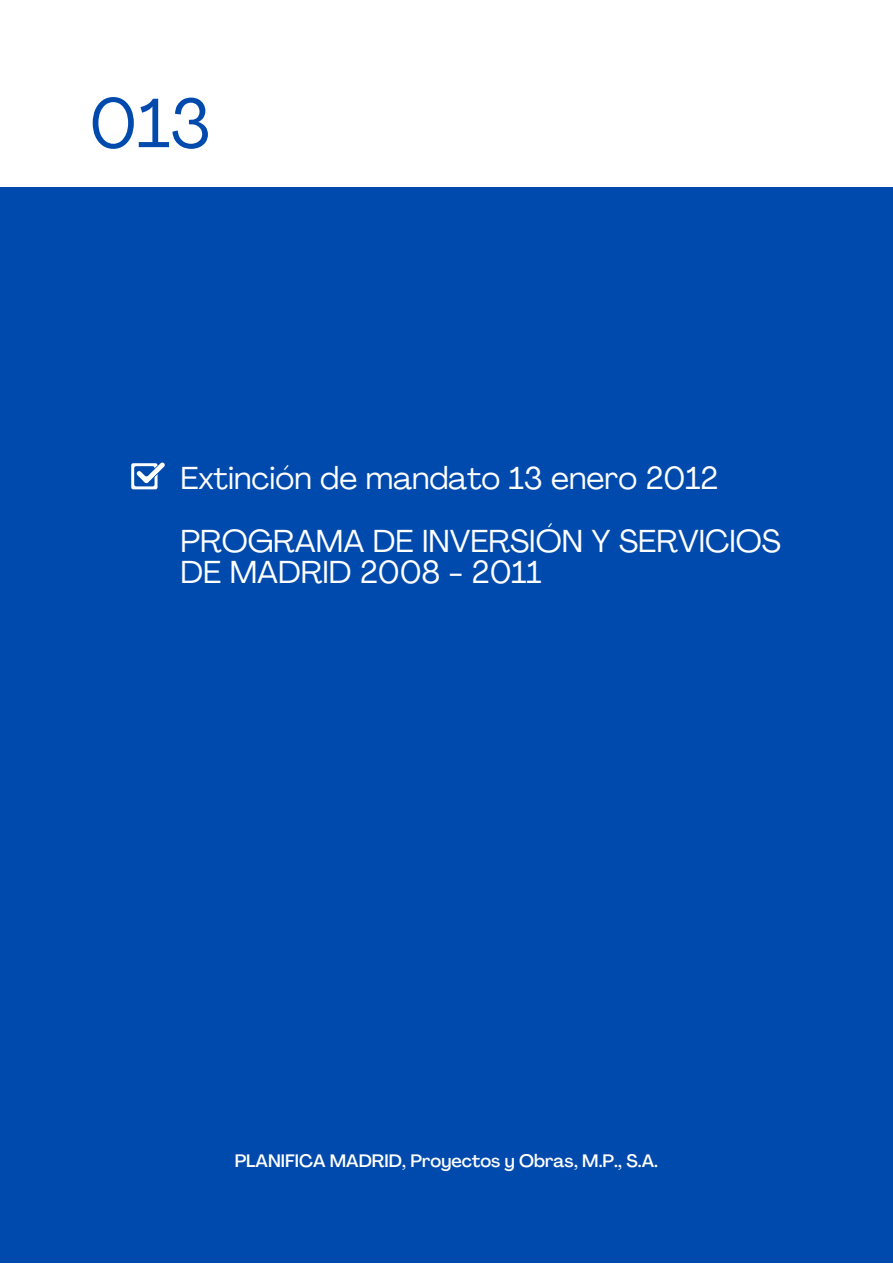
<style>
.page{position:relative;width:893px;height:1264px;background:#fff}
.page>*{position:absolute;margin:0;border:0;box-sizing:border-box;transform-origin:0 0}
.t1{font:68.55px "Agrandir";color:#004aad}
.t2{font:31.35px/31.5px "Agrandir";color:#fff}
.t3{font:500 17.85px "Agrandir";color:#fff}
</style>
<div class="page">
<div style="left:0;top:0;width:892px;height:1262px;background:#004aad"></div>
<div style="left:0;top:0;width:892px;height:187px;background:#fff"></div>
<svg style="left:131px;top:462px;width:34px;height:27px"></svg>
<p class="t1" style="left:89px;top:96px;width:123px">013</p>
<p class="t2" style="left:180px;top:465px;width:539px">Extinción de mandato 13 enero 2012</p>
<p class="t2" style="left:180px;top:528px;width:602px">PROGRAMA DE INVERSIÓN Y SERVICIOS<br>DE MADRID 2008 - 2011</p>
<p class="t3" style="left:235px;top:1153px;width:425px">PLANIFICA MADRID, Proyectos y Obras, M.P., S.A.</p>
</div>
